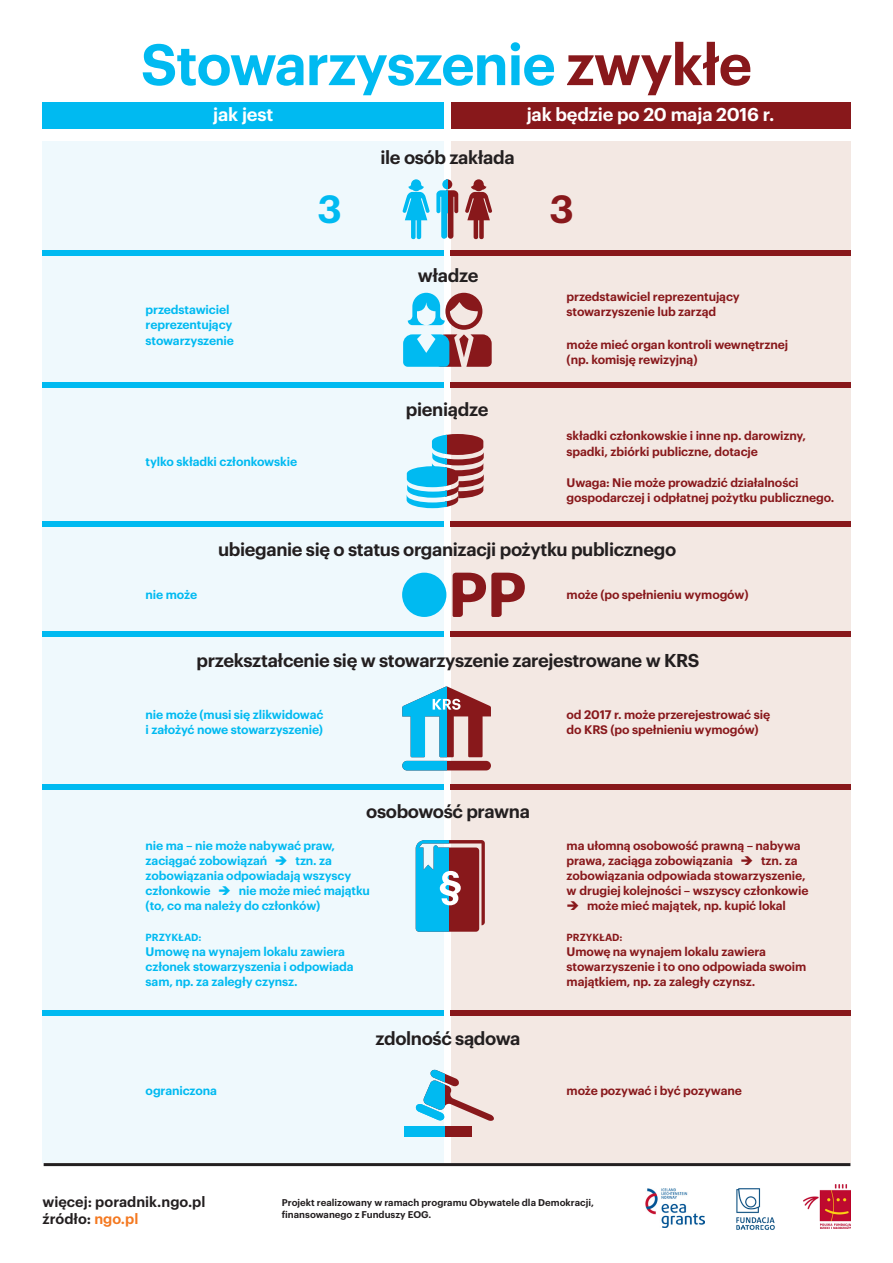
<style>
.page{position:relative;width:893px;height:1263px;background:#fff}
.page>*{position:absolute;margin:0;border:0;box-sizing:border-box;transform-origin:0 0}
.t1{font:600 57px "Graphik";letter-spacing:-.02em;color:#00baf1}
.t2{font:600 38.4px "Graphik";color:#00baf1}
.t3{font:600 38.4px "Graphik";color:#88181b}
.t4{font:600 18.15px "Graphik";letter-spacing:-.02em;color:#231f20}
.t5{font:600 18.15px "Graphik";letter-spacing:-.01em;color:#fff}
.t6{font:600 14.4px/17.2px "Graphik";color:#231f20}
.t7{font:600 12.15px/15.1px "Graphik";letter-spacing:-.01em;color:#88181b}
.t8{font:600 12.15px/15.1px "Graphik";letter-spacing:-.01em;color:#00baf1}
.t9{font:600 10.2px "Graphik";color:#88181b}
.t10{font:600 10.2px "Graphik";color:#00baf1}
.t11{font:600 9.6px/12px "Graphik";color:#231f20}
.s1{color:#88181b}
.s2{color:#f47921}
</style>
<div class="page">
<img style="left:804px;top:1184px;width:47px;height:44px">
<img style="left:736px;top:1188px;width:39px;height:42px">
<img style="left:645px;top:1188px;width:60px;height:39px">
<hr style="left:44px;top:1163px;width:806px;height:3px;background:#231f20">
<div style="left:451px;top:142px;width:399px;height:1021px;background:#f3e8e3"></div>
<div style="left:43px;top:142px;width:401px;height:1021px;background:#eff9fd"></div>
<div style="left:43px;top:102px;width:401px;height:27px;background:#00baf1"></div>
<div style="left:43px;top:250px;width:401px;height:6px;background:#00baf1"></div>
<div style="left:43px;top:383px;width:401px;height:5px;background:#00baf1"></div>
<div style="left:43px;top:521px;width:401px;height:6px;background:#00baf1"></div>
<div style="left:43px;top:631px;width:401px;height:6px;background:#00baf1"></div>
<div style="left:43px;top:784px;width:401px;height:6px;background:#00baf1"></div>
<div style="left:42px;top:1010px;width:402px;height:5px;background:#00baf1"></div>
<div style="left:451px;top:102px;width:399px;height:27px;background:#88181b"></div>
<div style="left:450px;top:250px;width:400px;height:6px;background:#88181b"></div>
<div style="left:450px;top:383px;width:400px;height:5px;background:#88181b"></div>
<div style="left:450px;top:521px;width:400px;height:6px;background:#88181b"></div>
<div style="left:450px;top:631px;width:400px;height:6px;background:#88181b"></div>
<div style="left:450px;top:784px;width:400px;height:6px;background:#88181b"></div>
<div style="left:450px;top:1010px;width:400px;height:5px;background:#88181b"></div>
<svg style="left:403px;top:293px;width:89px;height:74px"></svg>
<svg style="left:407px;top:434px;width:77px;height:74px"></svg>
<svg style="left:465px;top:179px;width:27px;height:60px"></svg>
<svg style="left:403px;top:179px;width:27px;height:60px"></svg>
<svg style="left:436px;top:179px;width:22px;height:60px"></svg>
<div style="left:402px;top:573px;width:44px;height:44px;background:#00baf1;border-radius:50%"></div>
<svg style="left:453px;top:573px;width:72px;height:44px"></svg>
<svg style="left:402px;top:686px;width:89px;height:84px"></svg>
<svg style="left:416px;top:840px;width:69px;height:92px;background:#647e95"></svg>
<div style="left:404px;top:1126px;width:68px;height:10px;background:#88181b"></div>
<svg style="left:415px;top:1069px;width:79px;height:52px"></svg>
<div style="left:404px;top:1126px;width:40px;height:10px;background:#00baf1"></div>
<h1 class="t1" style="left:141px;top:21px;width:613px">Stowarzyszenie <span class="s1">zwykłe</span></h1>
<h3 class="t5" style="left:213px;top:101px;width:62px">jak jest</h3>
<h3 class="t5" style="left:527px;top:101px;width:249px">jak będzie po 20 maja 2016 r.</h3>
<h3 class="t4" style="left:380px;top:143px;width:136px">ile osób zakłada</h3>
<h2 class="t2" style="left:317px;top:179px;width:26px">3</h2>
<h2 class="t3" style="left:549px;top:179px;width:26px">3</h2>
<p class="t8" style="left:146px;top:301px;width:90px">przedstawiciel reprezentujący stowarzyszenie</p>
<p class="t8" style="left:146px;top:453px;width:153px">tylko składki członkowskie</p>
<h3 class="t4" style="left:418px;top:261px;width:62px">władze</h3>
<h3 class="t4" style="left:406px;top:395px;width:84px">pieniądze</h3>
<p class="t7" style="left:567px;top:288px;width:175px">przedstawiciel reprezentujący stowarzyszenie lub zarząd</p>
<p class="t7" style="left:567px;top:335px;width:223px">może mieć organ kontroli wewnętrznej (np. komisję rewizyjną)</p>
<p class="t7" style="left:567px;top:427px;width:241px">składki członkowskie i inne np. darowizny, spadki, zbiórki publiczne, dotacje</p>
<p class="t7" style="left:567px;top:474px;width:269px">Uwaga: Nie może prowadzić działalności gospodarczej i odpłatnej pożytku publicznego.</p>
<h3 class="t4" style="left:218px;top:535px;width:460px">ubieganie się o status organizacji pożytku publicznego</h3>
<p class="t8" style="left:146px;top:586px;width:53px">nie może</p>
<p class="t7" style="left:567px;top:586px;width:183px">może (po spełnieniu wymogów)</p>
<h3 class="t4" style="left:197px;top:646px;width:504px">przekształcenie się w stowarzyszenie zarejestrowane w KRS</h3>
<p class="t7" style="left:567px;top:706px;width:205px">od 2017 r. może przerejestrować się do KRS (po spełnieniu wymogów)</p>
<p class="t8" style="left:146px;top:706px;width:179px">nie może (musi się zlikwidować i założyć nowe stowarzyszenie)</p>
<h3 class="t4" style="left:366px;top:798px;width:165px">osobowość prawna</h3>
<p class="t8" style="left:146px;top:836px;width:226px">nie ma – nie może nabywać praw, zaciągać zobowiązań ➔ tzn. za zobowiązania odpowiadają wszyscy członkowie ➔ nie może mieć majątku (to, co ma należy do członków)</p>
<p class="t10" style="left:146px;top:929px;width:57px">Przykład:</p>
<p class="t8" style="left:146px;top:943px;width:209px">Umowę na wynajem lokalu zawiera członek stowarzyszenia i odpowiada sam, np. za zaległy czynsz.</p>
<h3 class="t4" style="left:375px;top:1025px;width:147px">zdolność sądowa</h3>
<p class="t7" style="left:567px;top:836px;width:243px">ma ułomną osobowość prawną – nabywa prawa, zaciąga zobowiązania ➔ tzn. za zobowiązania odpowiada stowarzyszenie, w drugiej kolejności – wszyscy członkowie</p>
<p class="t7" style="left:567px;top:897px;width:221px">➔ może mieć majątek, np. kupić lokal</p>
<p class="t9" style="left:567px;top:929px;width:57px">Przykład:</p>
<p class="t7" style="left:567px;top:943px;width:241px">Umowę na wynajem lokalu zawiera stowarzyszenie i to ono odpowiada swoim majątkiem, np. za zaległy czynsz.</p>
<p class="t8" style="left:146px;top:1082px;width:73px">ograniczona</p>
<p class="t7" style="left:567px;top:1082px;width:177px">może pozywać i być pozywane</p>
<p class="t6" style="left:43px;top:1192px;width:164px">więcej: poradnik.ngo.pl źródło: <span class="s2">ngo.pl</span></p>
<p class="t11" style="left:282px;top:1196px;width:314px">Projekt realizowany w ramach programu Obywatele dla Demokracji, finansowanego z Funduszy EOG.</p>
</div>
